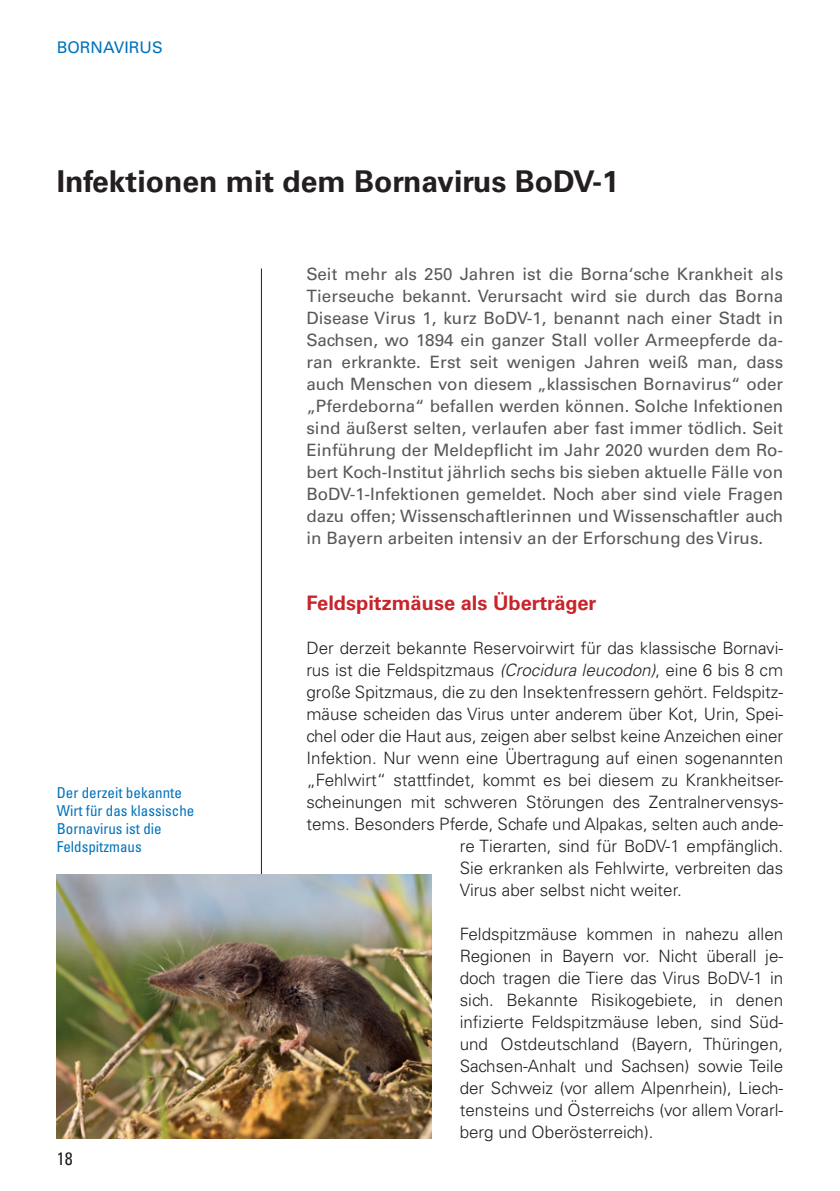
<style>
.page{position:relative;width:840px;height:1191px;background:#fff}
.page>*{position:absolute;margin:0;border:0;box-sizing:border-box;transform-origin:0 0}
._02_Head_1{font:700 30px "Univers LT Std";color:#231f20}
._10_Zwischenhead_Rot{font:700 20px "Univers LT Std";color:#c8242b}
.t1{font:condensed 18px "Univers LT Std";color:#231f20}
._06_Grundtext_100_Sc{font:300 17px/22px "Univers LT Std";color:#231f20;text-align:justify}
._04_Einführung{font:17px/22px "Univers LT Std";color:#57585a;text-align:justify}
.t2{font:16px "Univers LT Std";color:#0072bc}
._07_Bildunterschrift{font:condensed 15px/18px "Univers LT Std";color:#0072bc}
.s1{font-style:italic}
</style>
<div class="page">
<hr style="left:261px;top:268px;width:1px;height:866px;background:#231f20">
<img style="left:57px;top:874px;width:374px;height:264px">
<p class="t2" style="left:57px;top:38px;width:95px">Bornavi rus</p>
<h1 class="_02_Head_1" style="left:57px;top:164px;width:563px">Infektionen mit dem Bornavirus BoDV-1</h1>
<p class="_07_Bildunterschrift" style="left:57px;top:784px;width:139px">Der derzeit bekannte<br>Wirt für das klassische<br>Bornavirus ist die<br>Feldspitzmaus</p>
<p class="t1" style="left:57px;top:1147px;width:18px">18</p>
<p class="_04_Einführung" style="left:306px;top:263px;width:478px">Seit mehr als 250 Jahren ist die Borna‘sche Krankheit als Tierseuche bekannt. Verursacht wird sie durch das Borna Disease Virus 1, kurz BoDV-1, benannt nach einer Stadt in Sachsen, wo 1894 ein ganzer Stall voller Armeepferde da&shy;ran erkrankte. Erst seit wenigen Jahren weiß man, dass auch Menschen von diesem „klassischen Bornavirus“ oder „Pferdeborna“ befallen werden können. Solche Infektionen sind äußerst selten, verlaufen aber fast immer tödlich. Seit Einführung der Meldepflicht im Jahr 2020 wurden dem Ro&shy;bert Koch-Institut jährlich sechs bis sieben aktuelle Fälle von BoDV-1-Infektionen gemeldet. Noch aber sind viele Fragen dazu offen; Wissenschaftlerinnen und Wissenschaftler auch in Bayern arbeiten intensiv an der Erforschung des Virus.</p>
<h2 class="_10_Zwischenhead_Rot" style="left:306px;top:591px;width:291px">Feldspitzmäuse als Überträger</h2>
<p class="_06_Grundtext_100_Sc" style="left:306px;top:637px;width:478px">Der derzeit bekannte Reservoirwirt für das klassische Bornavi-</p>
<p class="_06_Grundtext_100_Sc" style="left:306px;top:659px;width:478px">rus ist die Feldspitzmaus <span class="s1">(Crocidura leucodon)</span>, eine 6 bis 8 cm</p>
<p class="_06_Grundtext_100_Sc" style="left:306px;top:681px;width:478px">große Spitzmaus, die zu den Insektenfressern gehört. Feldspitz-</p>
<p class="_06_Grundtext_100_Sc" style="left:306px;top:703px;width:478px">mäuse scheiden das Virus unter anderem über Kot, Urin, Spei-</p>
<p class="_06_Grundtext_100_Sc" style="left:306px;top:725px;width:478px">chel oder die Haut aus, zeigen aber selbst keine Anzeichen einer</p>
<p class="_06_Grundtext_100_Sc" style="left:306px;top:747px;width:478px">Infektion. Nur wenn eine Übertragung auf einen sogenannten</p>
<p class="_06_Grundtext_100_Sc" style="left:306px;top:769px;width:478px">„Fehlwirt“ stattfindet, kommt es bei diesem zu Krankheitser-</p>
<p class="_06_Grundtext_100_Sc" style="left:306px;top:791px;width:478px">scheinungen mit schweren Störungen des Zentralnervensys-</p>
<p class="_06_Grundtext_100_Sc" style="left:306px;top:813px;width:478px">tems. Besonders Pferde, Schafe und Alpakas, selten auch ande-</p>
<p class="_06_Grundtext_100_Sc" style="left:459px;top:835px;width:325px">re Tierarten, sind für BoDV-1 empfänglich.</p>
<p class="_06_Grundtext_100_Sc" style="left:459px;top:857px;width:325px">Sie erkranken als Fehlwirte, verbreiten das</p>
<p class="_06_Grundtext_100_Sc" style="left:459px;top:879px;width:223px">Virus aber selbst nicht weiter.</p>
<p class="_06_Grundtext_100_Sc" style="left:459px;top:923px;width:325px">Feldspitzmäuse kommen in nahezu allen Regionen in Bayern vor. Nicht überall je&shy;doch tragen die Tiere das Virus BoDV-1 in sich. Bekannte Risikogebiete, in denen infizierte Feldspitzmäuse leben, sind Süd&shy;und Ostdeutschland (Bayern, Thüringen, Sachsen-Anhalt und Sachsen) sowie Teile der Schweiz (vor allem Alpenrhein), Liech&shy;tensteins und Österreichs (vor allem Vorarl&shy;berg und Oberösterreich).</p>
</div>
